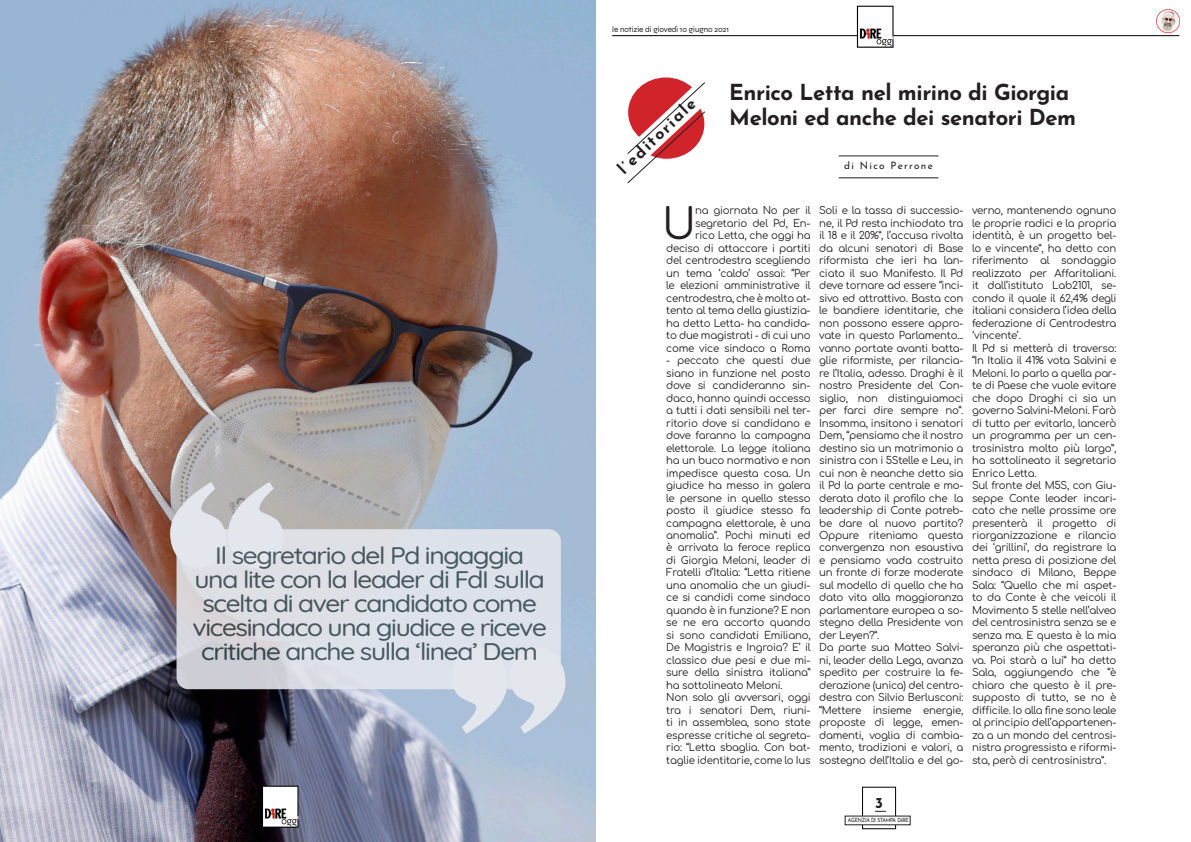
<style>
.page{position:relative;width:1191px;height:842px;background:#fff}
.page>*{position:absolute;margin:0;border:0;box-sizing:border-box;transform-origin:0 0}
.t1{font:42.4px "Comfortaa";color:#231f20}
.t2{font:300 24px/24px "Quicksand";letter-spacing:-.05em;color:#3c4e54;text-align:center;scale:1.1 1}
.t3{font:700 22px/25px "Josefin Sans";letter-spacing:-.02em;color:#231f20}
.t4{font:700 16px "Josefin Sans";color:#231f20}
.t5{font:700 15px "Josefin Sans";color:#231f20}
.t6{font:10.4px/12.5px "Comfortaa";letter-spacing:-.025em;color:#231f20;text-align:justify}
.t7{font:10.2px "Josefin Sans";letter-spacing:.13em;color:#231f20}
.t8{font:8px "Syne";color:#231f20}
.t9{font:5.7px "Josefin Sans";letter-spacing:-.04em;color:#231f20;scale:.88 1}
.s1{font-weight:700}
</style>
<div class="page">
<svg style="left:627px;top:77px;width:78px;height:107px"></svg>
<img style="left:1156px;top:9px;width:24px;height:25px">
<hr style="left:838px;top:177px;width:100px;height:1px;background:#231f20">
<hr style="left:838px;top:155px;width:100px;height:1px;background:#231f20">
<img style="left:0;top:0;width:595px;height:842px">
<svg style="left:170px;top:482px;width:113px;height:86px;background:#c9c7c9"></svg>
<svg style="left:452px;top:648px;width:113px;height:86px;background:#c3d0e1"></svg>
<div style="left:176px;top:529px;width:385px;height:160px;background:#e4e6ed;border-radius:12px"></div>
<hr style="left:612px;top:35px;width:567px;height:1px;background:#000">
<img style="left:842px;top:5px;width:74px;height:42px">
<img style="left:247px;top:784px;width:73px;height:43px">
<div style="left:862px;top:787px;width:34px;height:42px;background:#fff;border:1px solid #000"></div>
<div style="left:845px;top:816px;width:65px;height:9px;background:#fff"></div>
<h2 class="t2" style="left:192px;top:541px;width:324px">Il segretario del Pd ingaggia una lite con la leader di FdI sulla scelta di aver candidato come vicesindaco una giudice e riceve critiche anche sulla ‘linea’ Dem</h2>
<p class="t8" style="left:612px;top:24px;width:118px">le notizie di giovedì 10 giugno 2021</p>
<h3 class="t4" style="left:612px;top:162px;width:103px;rotate:-44deg">l’editoriale</h3>
<p class="t3" style="left:729px;top:78px;width:348px">Enrico Letta nel mirino di Giorgia<br>Meloni ed anche dei senatori Dem</p>
<p class="t7" style="left:844px;top:158px;width:90px">di Nico Perrone</p>
<p class="t1" style="left:662px;top:186px;width:35px">U</p>
<p class="t6" style="left:666px;top:203px;width:146px;text-align:right">na giornata No per il segretario del Pd, En-<br>rico Letta, che oggi ha deciso di attaccare i partiti del centrodestra scegliendo un tema ‘caldo’ assai: “Per le elezioni amministrative il centrodestra, che è molto at&shy;tento al tema della giustizia&shy;ha detto Letta- ha candida&shy;to due magistrati - di cui uno come vice sindaco a Roma</p>
<p class="t6" style="left:666px;top:353px;width:146px">- peccato che questi due siano in funzione nel posto dove si candideranno sin&shy;daco, hanno quindi accesso a tutti i dati sensibili nel ter&shy;ritorio dove si candidano e dove faranno la campagna elettorale. La legge italiana ha un buco normativo e non impedisce questa cosa. Un giudice ha messo in galera le persone in quello stesso posto il giudice stesso fa campagna elettorale, è una anomalia”. Pochi minuti ed è arrivata la feroce replica di Giorgia Meloni, leader di Fratelli d’Italia: “Letta ritiene una anomalia che un giudi&shy;ce si candidi come sindaco quando è in funzione? E non se ne era accorto quando si sono candidati Emiliano, De Magistris e Ingroia? E’ il classico due pesi e due mi&shy;sure della sinistra italiana” ha sottolineato Meloni.</p>
<p class="t6" style="left:666px;top:690px;width:146px">Non solo gli avversari, oggi tra i senatori Dem, riuni&shy;ti in assemblea, sono state espresse critiche al segreta&shy;rio: “Letta sbaglia. Con bat&shy;taglie identitarie, come lo Ius</p>
<p class="t6" style="left:819px;top:203px;width:146px">Soli e la tassa di successio&shy;ne, il Pd resta inchiodato tra il 18 e il 20%”, l’accusa rivolta da alcuni senatori di Base riformista che ieri ha lan&shy;ciato il suo Manifesto. Il Pd deve tornare ad essere “inci&shy;sivo ed attrattivo. Basta con le bandiere identitarie, che non possono essere appro&shy;vate in questo Parlamento... vanno portate avanti batta&shy;glie riformiste, per rilancia&shy;re l’Italia, adesso. Draghi è il nostro Presidente del Con&shy;siglio, non distinguiamoci per farci dire sempre no”.<br>Insomma, insitono i senatori Dem, “pensiamo che il nostro destino sia un matrimonio a sinistra con i 5Stelle e Leu, in cui non è neanche detto sia il Pd la parte centrale e mo&shy;derata dato il profilo che la leadership di Conte potreb&shy;be dare al nuovo partito?<br>Oppure riteniamo questa convergenza non esaustiva e pensiamo vada costruito un fronte di forze moderate sul modello di quello che ha dato vita alla maggioranza parlamentare europea a so&shy;stegno della Presidente von der Leyen?”.</p>
<p class="t6" style="left:819px;top:640px;width:146px">Da parte sua Matteo Salvi&shy;ni, leader della Lega, avanza spedito per costruire la fe&shy;derazione (unica) del centro&shy;destra con Silvio Berlusconi: “Mettere insieme energie, proposte di legge, emen&shy;damenti, voglia di cambia&shy;mento, tradizioni e valori, a sostegno dell’Italia e del go-</p>
<p class="t6" style="left:972px;top:203px;width:146px">verno, mantenendo ognuno le proprie radici e la propria identità, è un progetto bel&shy;lo e vincente”, ha detto con riferimento al sondaggio realizzato per Affaritaliani. it dall’istituto Lab2101, se&shy;condo il quale il 62,4% degli italiani considera l’idea della federazione di Centrodestra ‘vincente’.</p>
<p class="t6" style="left:972px;top:340px;width:146px">Il Pd si metterà di traverso: “In Italia il 41% vota Salvini e Meloni. Io parlo a quella par&shy;te di Paese che vuole evitare che dopo Draghi ci sia un governo Salvini-Meloni. Farò di tutto per evitarlo, lancerò un programma per un cen&shy;trosinistra molto più largo”, ha sottolineato il segretario Enrico Letta.</p>
<p class="t6" style="left:972px;top:478px;width:146px">Sul fronte del M5S, con Giu&shy;seppe Conte leader incari&shy;cato che nelle prossime ore presenterà il progetto di riorganizzazione e rilancio dei ‘grillini’, da registrare la netta presa di posizione del sindaco di Milano, Beppe Sala: “Quello che mi aspet&shy;to da Conte è che veicoli il Movimento 5 stelle nell’alveo del centrosinistra senza se e senza ma. E questa è la mia speranza più che aspettati&shy;va. Poi starà a lui” ha detto Sala, aggiungendo che “è chiaro che questo è il pre&shy;supposto di tutto, se no è difficile. Io alla fine sono leale al principio dell’appartenen&shy;za a un mondo del centrosi&shy;nistra progressista e riformi&shy;sta, però di centrosinistra”.</p>
<h3 class="t5" style="left:875px;top:792px;width:9px">3</h3>
<p class="t9" style="left:848px;top:816px;width:71px">AGENZIA DI STAMPA D<span class="s1">i</span>RE</p>
</div>
